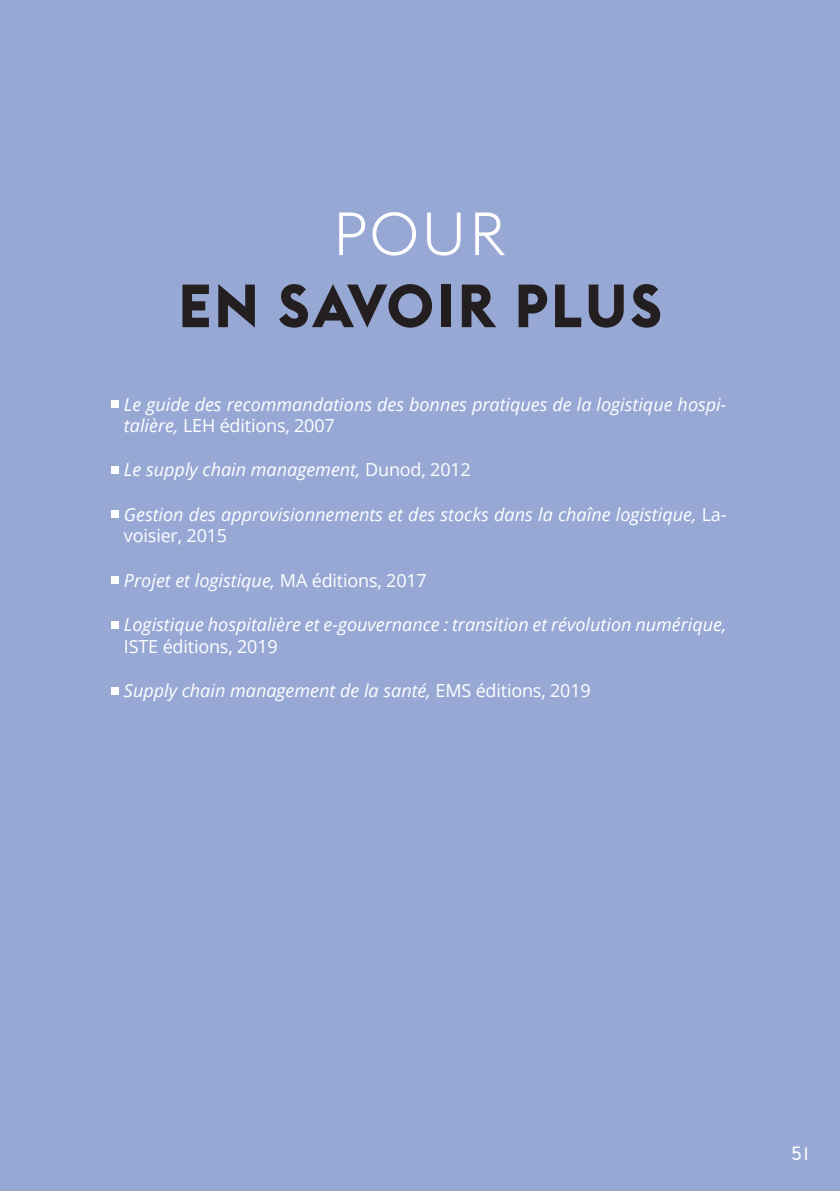
<style>
.page{position:relative;width:840px;height:1191px;background:#fff}
.page>*{position:absolute;margin:0;border:0;box-sizing:border-box;transform-origin:0 0}
.t1{font:700 60px/72px "Euclid Flex";letter-spacing:.05em;color:#231f20;text-align:center}
.t2{font:19px "Euclid Flex";color:#fff}
.t3{font:italic 18px/21.6px "Open Sans";color:#fff}
.s1{font-weight:300;color:#fff}
.s2{font-style:normal}
</style>
<div class="page">
<div style="left:0;top:0;width:839px;height:1191px;background:#97a8d5"></div>
<div style="left:111px;top:400px;width:8px;height:8px;background:#fff"></div>
<div style="left:111px;top:466px;width:8px;height:8px;background:#fff"></div>
<div style="left:111px;top:510px;width:8px;height:8px;background:#fff"></div>
<div style="left:111px;top:576px;width:8px;height:8px;background:#fff"></div>
<div style="left:111px;top:620px;width:8px;height:8px;background:#fff"></div>
<div style="left:111px;top:686px;width:8px;height:8px;background:#fff"></div>
<p class="t1" style="left:178px;top:198px;width:484px"><span class="s1">POUR<br></span>EN SAVOIR PLUS</p>
<p class="t3" style="left:124px;top:393px;width:603px">Le guide des recommandations des bonnes pratiques de la logistique hospi&shy;talière, <span class="s2">LEH éditions, 2007</span></p>
<p class="t3" style="left:124px;top:458px;width:348px">Le supply chain management, <span class="s2">Dunod, 2012</span></p>
<p class="t3" style="left:124px;top:503px;width:603px">Gestion des approvisionnements et des stocks dans la chaîne logistique, <span class="s2">La&shy;voisier, 2015</span></p>
<p class="t3" style="left:124px;top:569px;width:304px">Projet et logistique, <span class="s2">MA éditions, 2017</span></p>
<p class="t3" style="left:124px;top:613px;width:603px">Logistique hospitalière et e-gouvernance : transition et révolution numérique,<br><span class="s2">ISTE éditions, 2019</span></p>
<p class="t3" style="left:124px;top:679px;width:468px">Supply chain management de la santé, <span class="s2">EMS éditions, 2019</span></p>
<p class="t2" style="left:791px;top:1141px;width:19px">51</p>
</div>
